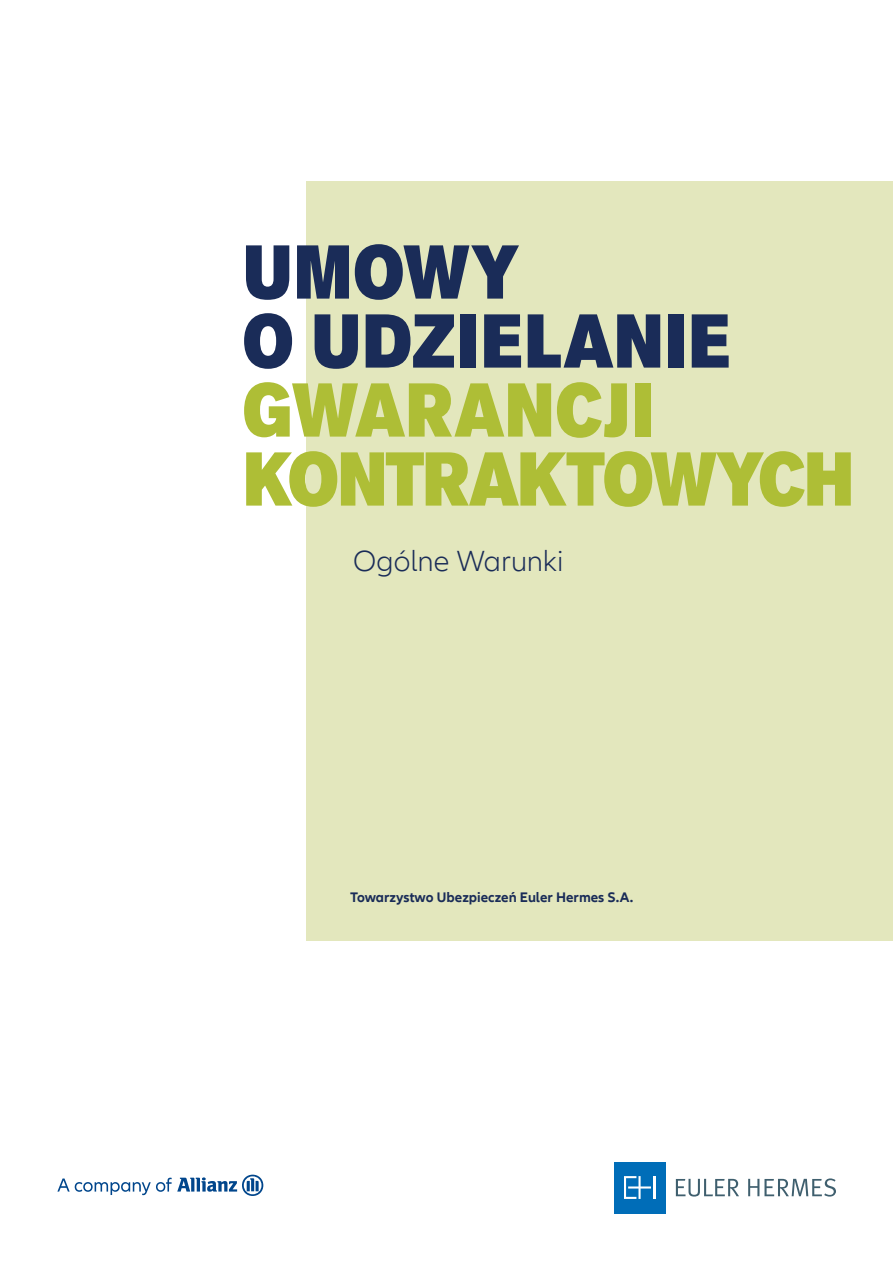
<style>
.page{position:relative;width:893px;height:1263px;background:#fff}
.page>*{position:absolute;margin:0;border:0;box-sizing:border-box;transform-origin:0 0}
.t1{font:900 condensed 74.7px/69px "Applied Sans Pro";letter-spacing:-.015em;color:#aebe36}
.t2{font:900 condensed 74.7px/69px "Applied Sans Pro";letter-spacing:.005em;color:#1a2c58}
.t3{font:300 30px "Allianz Neo";color:#1a2c58}
.t4{font:700 14.25px "Allianz Neo";color:#1a2c58}
</style>
<div class="page">
<svg style="left:57px;top:1174px;width:206px;height:22px"></svg>
<div style="left:306px;top:181px;width:587px;height:760px;background:#e3e7bd"></div>
<div style="left:614px;top:1161px;width:51px;height:52px;background:#006db8"></div>
<hr style="left:653px;top:1176px;width:2px;height:23px;background:#fff">
<svg style="left:624px;top:1176px;width:27px;height:23px"></svg>
<svg style="left:676px;top:1179px;width:63px;height:17px"></svg>
<svg style="left:748px;top:1178px;width:88px;height:18px"></svg>
<h1 class="t2" style="left:242px;top:236px;width:490px">UMOWY<br>O UDZIELANIE</h1>
<h1 class="t1" style="left:242px;top:374px;width:415px">GWARANCJI<br>KONTRAKTOWY</h1>
<h1 class="t1" style="left:758px;top:443px;width:98px">CH</h1>
<h2 class="t3" style="left:353px;top:544px;width:212px">Ogólne Warunki</h2>
<p class="t4" style="left:350px;top:889px;width:285px">Towarzystwo Ubezpieczeń Euler Hermes S.A.</p>
</div>
